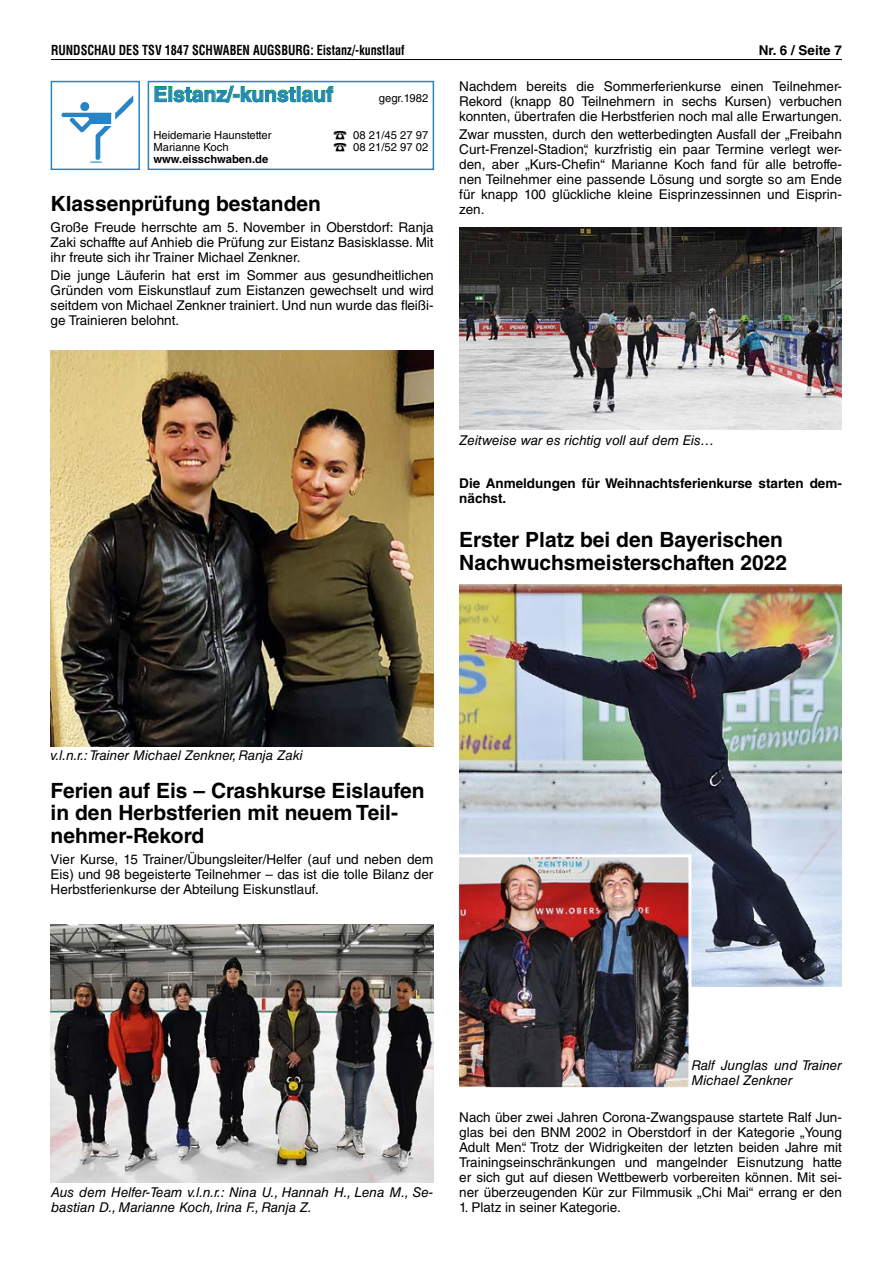
<style>
.page{position:relative;width:893px;height:1263px;background:#fff}
.page>*{position:absolute;margin:0;border:0;box-sizing:border-box;transform-origin:0 0}
.t1{font:700 21px/22.5px "Helvetica LT Std";color:#000}
.t2{font:700 21px "Helvetica LT Std";color:#2785c7}
.t3{font:13.5px/15px "Helvetica LT Std";color:#000;text-align:justify}
.t4{font:italic 13.5px/15px "Helvetica LT Std";color:#000}
.t5{font:700 13.5px/15px "Helvetica LT Std";color:#000}
.t6{font:700 condensed 13.5px "Helvetica LT Std";color:#000;scale:.9 1}
.t7{font:11.25px "Helvetica LT Std";color:#000}
.t8{font:700 11.25px "Helvetica LT Std";color:#000}
</style>
<div class="page">
<hr style="left:51px;top:59px;width:791px;height:1px;background:#000">
<img style="left:61px;top:95px;width:73px;height:67px">
<div style="left:51px;top:81px;width:89px;height:89px;border:2px solid #2785c7"></div>
<svg style="left:154px;top:85px;width:180px;height:18px"></svg>
<div style="left:148px;top:81px;width:286px;height:89px;border:2px solid #2785c7"></div>
<img style="left:51px;top:351px;width:383px;height:395px">
<img style="left:51px;top:925px;width:382px;height:257px">
<img style="left:459px;top:227px;width:383px;height:202px">
<img style="left:459px;top:585px;width:383px;height:401px">
<img style="left:460px;top:858px;width:227px;height:228px">
<div style="left:456px;top:854px;width:235px;height:236px;border:3px solid #fff"></div>
<p class="t6" style="left:51px;top:42px;width:394px">RUNDSCHAU DES TSV 1847 SCHWABEN AUGSBURG: Eistanz/-kunstlauf</p>
<p class="t5" style="left:759px;top:43px;width:85px">Nr. 6 / Seite 7</p>
<h1 class="t2" style="left:153px;top:81px;width:181px">Eistanz/-kunstlauf</h1>
<p class="t7" style="left:379px;top:91px;width:51px">gegr.1982</p>
<p class="t7" style="left:153px;top:128px;width:120px">Heidemarie Haunstetter</p>
<p class="t7" style="left:353px;top:128px;width:77px">08 21/45 27 97</p>
<p class="t7" style="left:153px;top:140px;width:77px">Marianne Koch</p>
<p class="t7" style="left:353px;top:140px;width:77px">08 21/52 97 02</p>
<p class="t8" style="left:153px;top:152px;width:116px">www.eisschwaben.de</p>
<h1 class="t1" style="left:51px;top:192px;width:272px">Klassenprüfung bestanden</h1>
<p class="t3" style="left:51px;top:220px;width:385px">Große Freude herrschte am 5. November in Oberstdorf: Ranja Zaki schaffte auf Anhieb die Prüfung zur Eistanz Basisklasse. Mit ihr freute sich ihr Trainer Michael Zenkner.</p>
<p class="t3" style="left:51px;top:268px;width:385px">Die junge Läuferin hat erst im Sommer aus gesundheitlichen Gründen vom Eiskunstlauf zum Eistanzen gewechselt und wird seitdem von Michael Zenkner trainiert. Und nun wurde das fleißi&shy;ge Trainieren belohnt.</p>
<p class="t3" style="left:459px;top:79px;width:385px">Nachdem bereits die Sommerferienkurse einen Teilnehmer-Rekord (knapp 80 Teilnehmern in sechs Kursen) verbuchen konnten, übertrafen die Herbstferien noch mal alle Erwartungen.</p>
<p class="t3" style="left:459px;top:127px;width:384px">Zwar mussten, durch den wetterbedingten Ausfall der „Freibahn Curt-Frenzel-Stadion“, kurzfristig ein paar Termine verlegt wer&shy;den, aber „Kurs-Chefin“ Marianne Koch fand für alle betroffe&shy;nen Teilnehmer eine passende Lösung und sorgte so am Ende für knapp 100 glückliche kleine Eisprinzessinnen und Eisprin&shy;zen.</p>
<p class="t4" style="left:459px;top:432px;width:257px">Zeitweise war es richtig voll auf dem Eis…</p>
<p class="t5" style="left:459px;top:476px;width:384px">Die Anmeldungen für Weihnachtsferienkurse starten dem&shy;nächst.</p>
<h1 class="t1" style="left:459px;top:528px;width:329px">Erster Platz bei den Bayerischen<br>Nachwuchsmeisterschaften 2022</h1>
<p class="t4" style="left:51px;top:748px;width:254px">v.l.n.r.: Trainer Michael Zenkner, Ranja Zaki</p>
<h1 class="t1" style="left:51px;top:778px;width:376px">Ferien auf Eis – Crashkurse Eislaufen in den Herbstferien mit neuem Teil&shy;nehmer-Rekord</h1>
<p class="t3" style="left:51px;top:852px;width:384px">Vier Kurse, 15 Trainer/Übungsleiter/Helfer (auf und neben dem Eis) und 98 begeisterte Teilnehmer – das ist die tolle Bilanz der Herbstferienkurse der Abteilung Eiskunstlauf.</p>
<p class="t4" style="left:51px;top:1185px;width:384px">Aus dem Helfer-Team v.l.n.r.: Nina U., Hannah H., Lena M., Se&shy;bastian D., Marianne Koch, Irina F., Ranja Z.</p>
<p class="t4" style="left:691px;top:1057px;width:152px">Ralf Junglas und Trainer<br>Michael Zenkner</p>
<p class="t3" style="left:459px;top:1109px;width:384px">Nach über zwei Jahren Corona-Zwangspause startete Ralf Jun&shy;glas bei den BNM 2002 in Oberstdorf in der Kategorie „Young Adult Men“. Trotz der Widrigkeiten der letzten beiden Jahre mit Trainingseinschränkungen und mangelnder Eisnutzung hatte er sich gut auf diesen Wettbewerb vorbereiten können. Mit sei&shy;ner überzeugenden Kür zur Filmmusik „Chi Mai“ errang er den</p>
<p class="t3" style="left:459px;top:1199px;width:163px">1. Platz in seiner Kategorie.</p>
</div>
